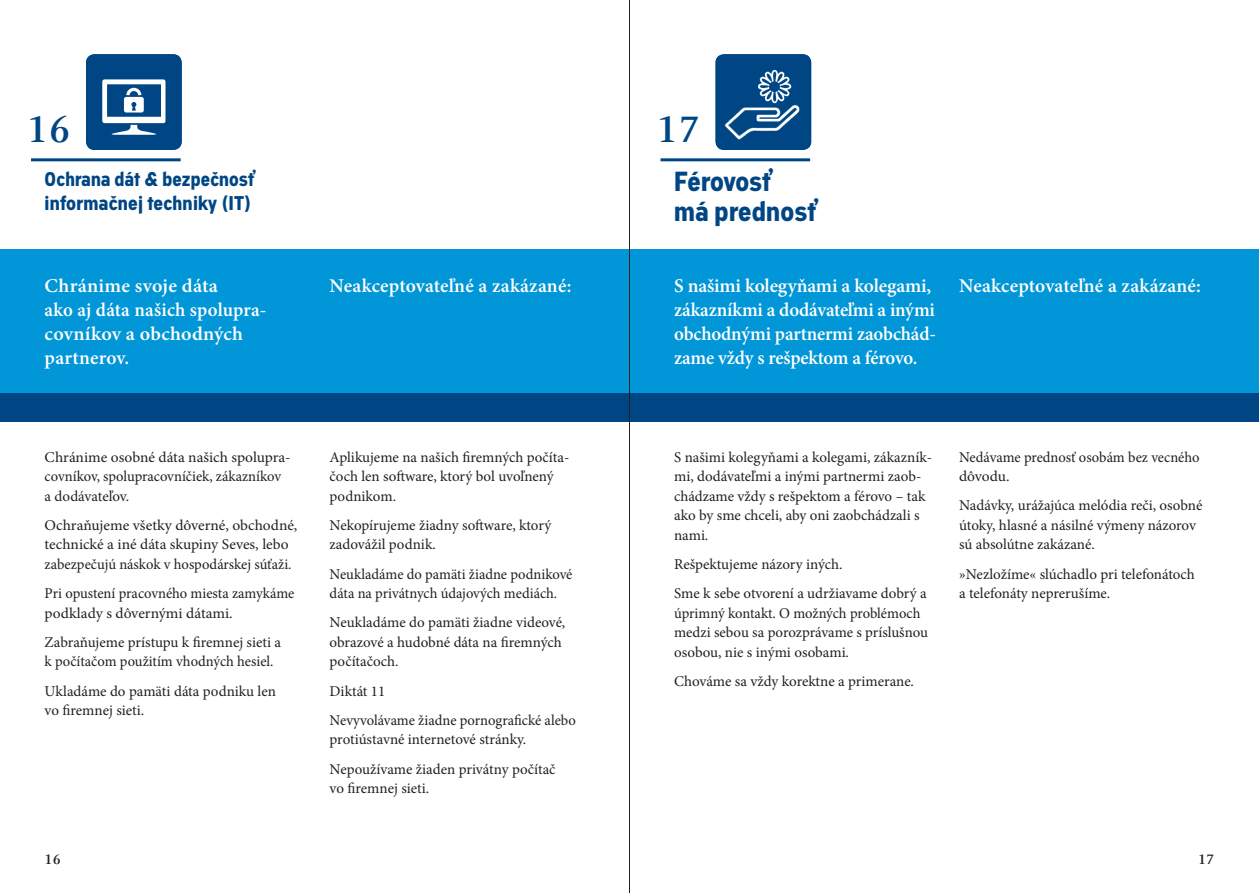
<style>
.page{position:relative;width:1259px;height:893px;background:#fff}
.page>*{position:absolute;margin:0;border:0;box-sizing:border-box;transform-origin:0 0}
.t1{font:700 40.5px "Celeste Offc";color:#004684}
.Titel{font:700 27px/30px "Academy Sans";letter-spacing:.01em;color:#004684}
.Subtitle{font:600 19.5px/24px "Minion Pro";color:#fff}
.Titel-2{font:700 19.5px/24px "Academy Sans";letter-spacing:.01em;color:#004684}
.Fließtext_2{font:15px/19.5px "Minion Pro";color:#231f20}
.t2{font:700 15px "Celeste Offc";color:#231f20}
</style>
<div class="page">
<div style="left:0;top:249px;width:1259px;height:144px;background:#0196d7"></div>
<div style="left:0;top:393px;width:1259px;height:29px;background:#004684"></div>
<hr style="left:660px;top:158px;width:150px;height:3px;background:#004684">
<svg style="left:715px;top:54px;width:96px;height:96px;background:#1e5b92"></svg>
<div style="left:769px;top:81px;width:11px;height:11px;background:#004684;border-radius:50%"></div>
<hr style="left:31px;top:158px;width:150px;height:3px;background:#004684">
<svg style="left:86px;top:54px;width:96px;height:96px;background:#2c6699"></svg>
<hr style="left:629px;top:0;width:1px;height:893px;background:#231f20">
<p class="t1" style="left:27px;top:107px;width:45px">16</p>
<p class="Titel-2" style="left:45px;top:167px;width:211px">Ochrana dát &amp; bezpečnosť informačnej techniky (IT)</p>
<p class="Subtitle" style="left:45px;top:273px;width:221px">Chránime svoje dáta<br>ako aj dáta našich spolupra&shy;covníkov a obchodných partnerov.</p>
<p class="Subtitle" style="left:330px;top:273px;width:243px">Neakceptovateľné a zakázané:</p>
<p class="Fließtext_2" style="left:45px;top:447px;width:248px">Chránime osobné dáta našich spolupra&shy;covníkov, spolupracovníčiek, zákazníkov a dodávateľov.</p>
<p class="Fließtext_2" style="left:45px;top:515px;width:254px">Ochraňujeme všetky dôverné, obchodné, technické a iné dáta skupiny Seves, lebo zabezpečujú náskok v hospodárskej súťaži.</p>
<p class="Fließtext_2" style="left:45px;top:584px;width:251px">Pri opustení pracovného miesta zamykáme podklady s dôvernými dátami.</p>
<p class="Fließtext_2" style="left:45px;top:632px;width:238px">Zabraňujeme prístupu k firemnej sieti a k počítačom použitím vhodných hesiel.</p>
<p class="Fließtext_2" style="left:45px;top:681px;width:233px">Ukladáme do pamäti dáta podniku len vo firemnej sieti.</p>
<p class="t2" style="left:45px;top:851px;width:18px">16</p>
<p class="Fließtext_2" style="left:330px;top:447px;width:241px">Aplikujeme na našich firemných počíta&shy;čoch len software, ktorý bol uvoľnený podnikom.</p>
<p class="Fließtext_2" style="left:330px;top:515px;width:223px">Nekopírujeme žiadny software, ktorý zadovážil podnik.</p>
<p class="Fließtext_2" style="left:330px;top:564px;width:244px">Neukladáme do pamäti žiadne podnikové dáta na privátnych údajových mediách.</p>
<p class="Fließtext_2" style="left:330px;top:613px;width:237px">Neukladáme do pamäti žiadne videové, obrazové a hudobné dáta na firemných počítačoch.</p>
<p class="Fließtext_2" style="left:330px;top:681px;width:57px">Diktát 11</p>
<p class="Fließtext_2" style="left:330px;top:710px;width:248px">Nevyvolávame žiadne pornografické alebo protiústavné internetové stránky.</p>
<p class="Fließtext_2" style="left:330px;top:759px;width:227px">Nepoužívame žiaden privátny počítač vo firemnej sieti.</p>
<p class="t1" style="left:656px;top:107px;width:45px">17</p>
<p class="Titel" style="left:674px;top:168px;width:143px">Férovosť<br>má prednosť</p>
<p class="Subtitle" style="left:674px;top:273px;width:263px">S našimi kolegyňami a kolegami, zákazníkmi a dodávateľmi a inými obchodnými partnermi zaobchád&shy;zame vždy s rešpektom a férovo.</p>
<p class="Subtitle" style="left:959px;top:273px;width:243px">Neakceptovateľné a zakázané:</p>
<p class="Fließtext_2" style="left:674px;top:447px;width:259px">S našimi kolegyňami a kolegami, zákazník&shy;mi, dodávateľmi a inými partnermi zaob&shy;chádzame vždy s rešpektom a férovo – tak ako by sme chceli, aby oni zaobchádzali s nami.</p>
<p class="Fließtext_2" style="left:674px;top:554px;width:170px">Rešpektujeme názory iných.</p>
<p class="Fließtext_2" style="left:674px;top:584px;width:255px">Sme k sebe otvorení a udržiavame dobrý a úprimný kontakt. O možných problémoch medzi sebou sa porozprávame s príslušnou osobou, nie s inými osobami.</p>
<p class="Fließtext_2" style="left:674px;top:671px;width:241px">Chováme sa vždy korektne a primerane.</p>
<p class="Fließtext_2" style="left:959px;top:447px;width:242px">Nedávame prednosť osobám bez vecného dôvodu.</p>
<p class="Fließtext_2" style="left:959px;top:496px;width:245px">Nadávky, urážajúca melódia reči, osobné útoky, hlasné a násilné výmeny názorov sú absolútne zakázané.</p>
<p class="Fließtext_2" style="left:959px;top:564px;width:237px">»Nezložíme« slúchadlo pri telefonátoch a telefonáty neprerušíme.</p>
<p class="t2" style="left:1198px;top:851px;width:18px">17</p>
</div>
